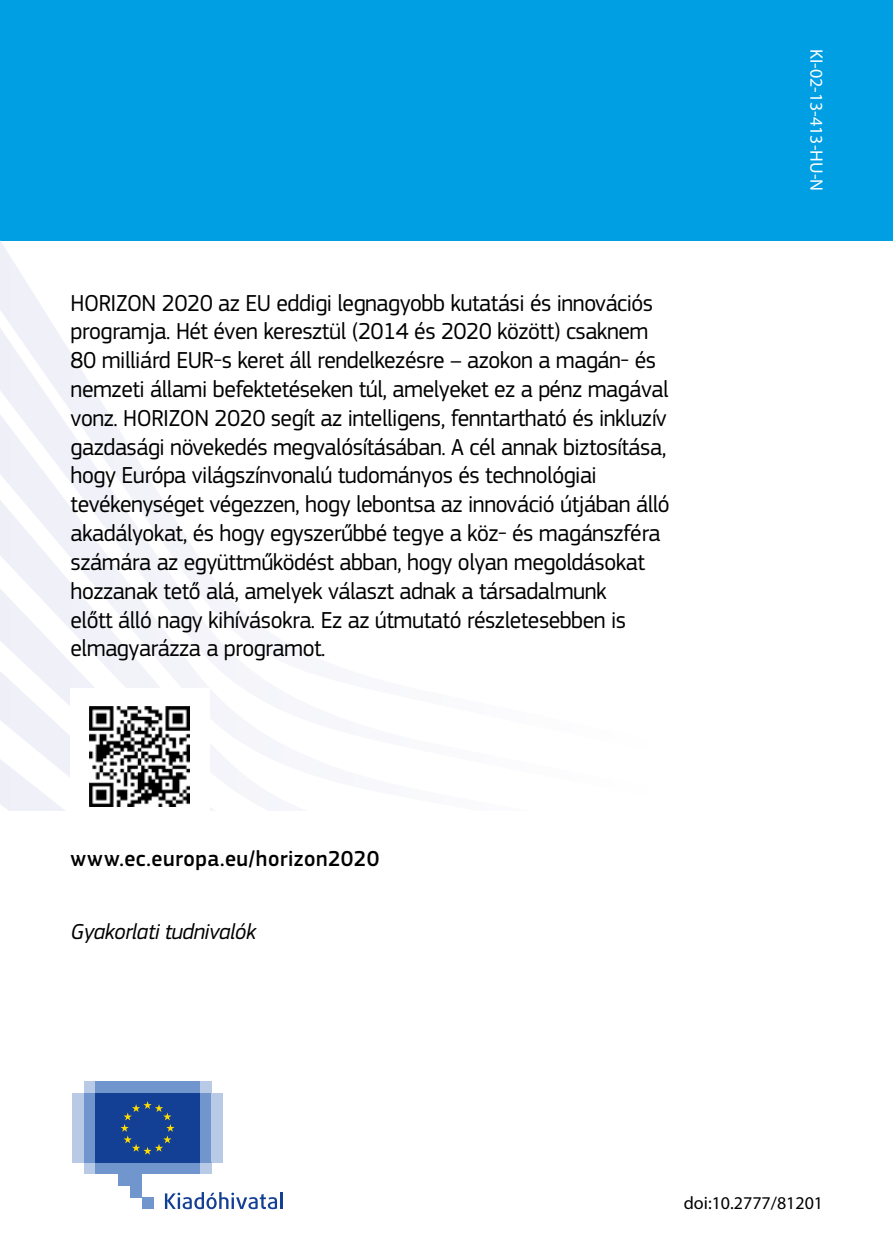
<style>
.page{position:relative;width:893px;height:1259px;background:#fff}
.page>*{position:absolute;margin:0;border:0;box-sizing:border-box;transform-origin:0 0}
.BC-body{font:24px/28.8px "EC Square Sans Pro";letter-spacing:-.02em;color:#000}
.NEW_BC_WEBLINK{font:500 22.5px "EC Square Sans Pro";letter-spacing:.02em;color:#000}
.BC-body-2{font:italic 22.5px "EC Square Sans Pro";letter-spacing:-.02em;color:#000}
.BC_catnr{font:18px "Myriad Pro";color:#fff}
.BC_doi{font:18px "Myriad Pro";color:#000}
</style>
<div class="page">
<div style="left:0;top:0;width:893px;height:240px;background:#009ee3"></div>
<svg style="left:0;top:257px;width:69px;height:93px;fill:#f0f1f8"></svg>
<svg style="left:0;top:350px;width:126px;height:92px;fill:#f1f1f9"></svg>
<svg style="left:0;top:442px;width:237px;height:368px;fill:#f4f4fa"></svg>
<div style="left:70px;top:688px;width:140px;height:137px;background:#fff"></div>
<img style="left:90px;top:707px;width:100px;height:100px">
<div style="left:84px;top:1162px;width:127px;height:12px;background:#b8cae6"></div>
<div style="left:84px;top:1081px;width:127px;height:12px;background:#b8cae6"></div>
<div style="left:95px;top:1081px;width:105px;height:12px;background:#7196ce"></div>
<div style="left:95px;top:1162px;width:105px;height:12px;background:#7196ce"></div>
<div style="left:200px;top:1093px;width:11px;height:69px;background:#7196ce"></div>
<div style="left:211px;top:1093px;width:12px;height:69px;background:#b8cae6"></div>
<div style="left:84px;top:1093px;width:11px;height:69px;background:#7196ce"></div>
<div style="left:72px;top:1093px;width:12px;height:69px;background:#b8cae6"></div>
<div style="left:119px;top:1162px;width:23px;height:23px;background:#7196ce"></div>
<div style="left:130px;top:1162px;width:12px;height:35px;background:#7196ce"></div>
<div style="left:142px;top:1197px;width:11px;height:12px;background:#7196ce"></div>
<div style="left:95px;top:1093px;width:105px;height:69px;background:#134094"></div>
<svg style="left:121px;top:1101px;width:54px;height:53px"></svg>
<svg style="left:165px;top:1192px;width:117px;height:17px"></svg>
<p class="BC-body" style="left:71px;top:288px;width:601px">HORIZON 2020 az EU eddigi legnagyobb kutatási és innovációs programja. Hét éven keresztül (2014 és 2020 között) csaknem 80 milliárd EUR-s keret áll rendelkezésre – azokon a magán- és nemzeti állami befektetéseken túl, amelyeket ez a pénz magával vonz. HORIZON 2020 segít az intelligens, fenntartható és inkluzív gazdasági növekedés megvalósításában. A cél annak biztosítása, hogy Európa világszínvonalú tudományos és technológiai tevékenységet végezzen, hogy lebontsa az innováció útjában álló akadályokat, és hogy egyszerűbbé tegye a köz- és magánszféra számára az együttműködést abban, hogy olyan megoldásokat hozzanak tető alá, amelyek választ adnak a társadalmunk<br>előtt álló nagy kihívásokra. Ez az útmutató részletesebben is elmagyarázza a programot.</p>
<p class="NEW_BC_WEBLINK" style="left:71px;top:845px;width:310px">www.ec.europa.eu/horizon2020</p>
<p class="BC-body-2" style="left:71px;top:918px;width:187px">Gyakorlati tudnivalók</p>
<p class="BC_catnr" style="left:828px;top:49px;width:143px;rotate:90deg">KI-02-13-413-HU-N</p>
<p class="BC_doi" style="left:684px;top:1192px;width:141px">doi:10.2777/81201</p>
</div>
